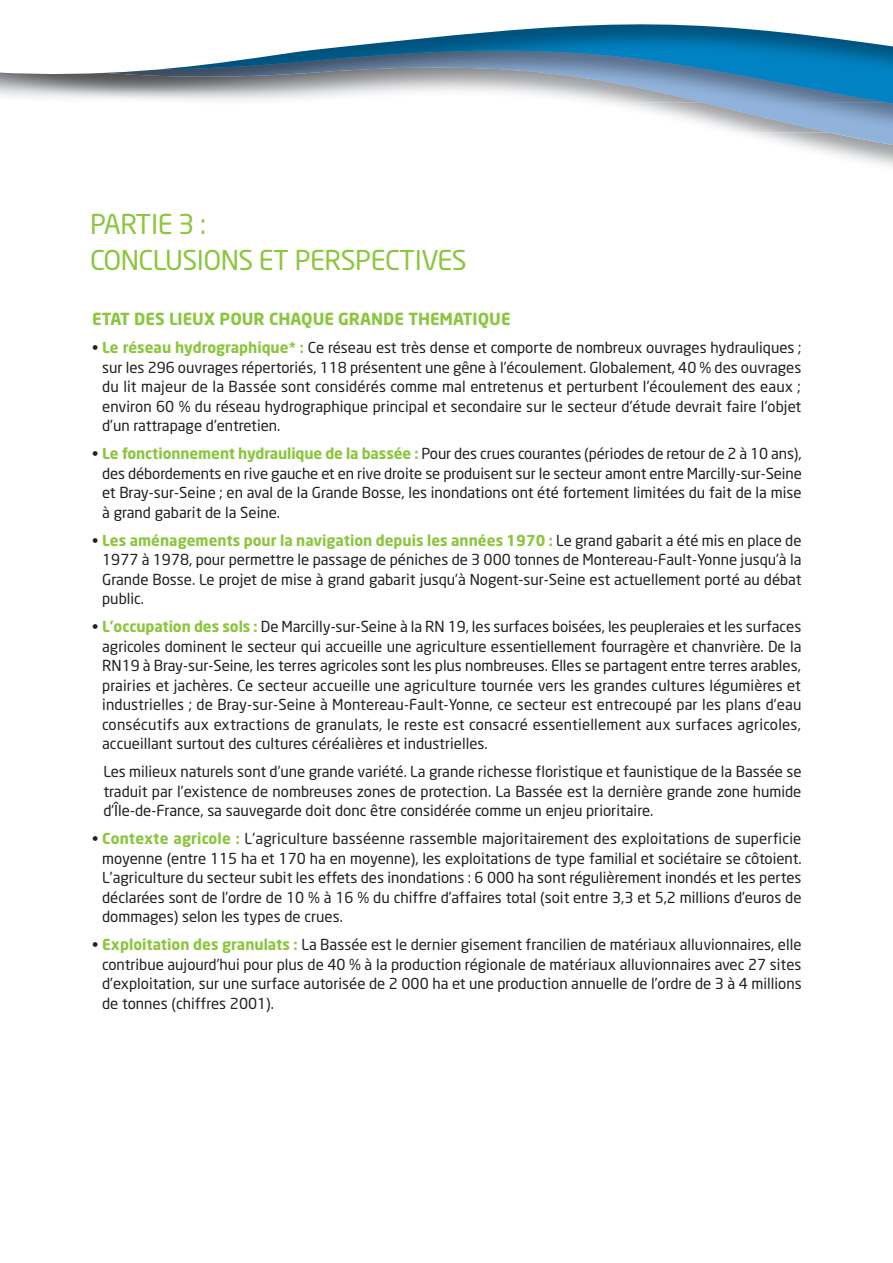
<style>
.page{position:relative;width:893px;height:1263px;background:#fff}
.page>*{position:absolute;margin:0;border:0;box-sizing:border-box;transform-origin:0 0}
.t1{font:27px/36px "Neo Sans";letter-spacing:-.02em;color:#8bc63e}
.t2{font:700 16.5px "Neo Sans";color:#8bc63e}
.t3{font:15px/19.5px "Neo Sans";color:#231f20;text-align:justify}
.s1{font-weight:700;color:#8bc63e}
</style>
<div class="page">
<svg style="left:734px;top:133px;width:159px;height:14px"></svg>
<img style="left:702px;top:107px;width:191px;height:26px">
<svg style="left:0;top:24px;width:893px;height:83px"></svg>
<h1 class="t1" style="left:90px;top:205px;width:378px">PARTIE 3 :<br>CONCLUSIONS ET PERSPECTIVES</h1>
<p class="t2" style="left:92px;top:308px;width:420px">ETAT DES LIEUX POUR CHAQUE GRANDE THEMATIQUE</p>
<p class="t3" style="left:102px;top:338px;width:701px;text-indent:-10px">• <span class="s1">Le réseau hydrographique* :</span> Ce réseau est très dense et comporte de nombreux ouvrages hydrauliques ; sur les 296 ouvrages répertoriés, 118 présentent une gêne à l’écoulement. Globalement, 40 % des ouvrages du lit majeur de la Bassée sont considérés comme mal entretenus et perturbent l’écoulement des eaux ; environ 60 % du réseau hydrographique principal et secondaire sur le secteur d’étude devrait faire l’objet d’un rattrapage d’entretien.</p>
<p class="t3" style="left:102px;top:444px;width:701px;text-indent:-10px">• <span class="s1">Le fonctionnement hydraulique de la bassée :</span> Pour des crues courantes (périodes de retour de 2 à 10 ans), des débordements en rive gauche et en rive droite se produisent sur le secteur amont entre Marcilly-sur-Seine et Bray-sur-Seine ; en aval de la Grande Bosse, les inondations ont été fortement limitées du fait de la mise à grand gabarit de la Seine.</p>
<p class="t3" style="left:102px;top:530px;width:701px;text-indent:-10px">• <span class="s1">Les aménagements pour la navigation depuis les années 1970 :</span> Le grand gabarit a été mis en place de 1977 à 1978, pour permettre le passage de péniches de 3 000 tonnes de Montereau-Fault-Yonne jusqu’à la Grande Bosse. Le projet de mise à grand gabarit jusqu’à Nogent-sur-Seine est actuellement porté au débat public.</p>
<p class="t3" style="left:102px;top:617px;width:701px;text-indent:-10px">• <span class="s1">L’occupation des sols :</span> De Marcilly-sur-Seine à la RN 19, les surfaces boisées, les peupleraies et les surfaces agricoles dominent le secteur qui accueille une agriculture essentiellement fourragère et chanvrière. De la RN19 à Bray-sur-Seine, les terres agricoles sont les plus nombreuses. Elles se partagent entre terres arables, prairies et jachères. Ce secteur accueille une agriculture tournée vers les grandes cultures légumières et industrielles ; de Bray-sur-Seine à Montereau-Fault-Yonne, ce secteur est entrecoupé par les plans d’eau consécutifs aux extractions de granulats, le reste est consacré essentiellement aux surfaces agricoles, accueillant surtout des cultures céréalières et industrielles.</p>
<p class="t3" style="left:103px;top:762px;width:700px">Les milieux naturels sont d’une grande variété. La grande richesse floristique et faunistique de la Bassée se traduit par l’existence de nombreuses zones de protection. La Bassée est la dernière grande zone humide d’Île-de-France, sa sauvegarde doit donc être considérée comme un enjeu prioritaire.</p>
<p class="t3" style="left:102px;top:829px;width:701px;text-indent:-10px">• <span class="s1">Contexte agricole :</span> L’agriculture basséenne rassemble majoritairement des exploitations de superficie moyenne (entre 115 ha et 170 ha en moyenne), les exploitations de type familial et sociétaire se côtoient.<br>L’agriculture du secteur subit les effets des inondations : 6 000 ha sont régulièrement inondés et les pertes déclarées sont de l’ordre de 10 % à 16 % du chiffre d’affaires total (soit entre 3,3 et 5,2 millions d’euros de dommages) selon les types de crues.</p>
<p class="t3" style="left:102px;top:935px;width:701px;text-indent:-10px">• <span class="s1">Exploitation des granulats :</span> La Bassée est le dernier gisement francilien de matériaux alluvionnaires, elle contribue aujourd’hui pour plus de 40 % à la production régionale de matériaux alluvionnaires avec 27 sites d’exploitation, sur une surface autorisée de 2 000 ha et une production annuelle de l’ordre de 3 à 4 millions de tonnes (chiffres 2001).</p>
</div>
